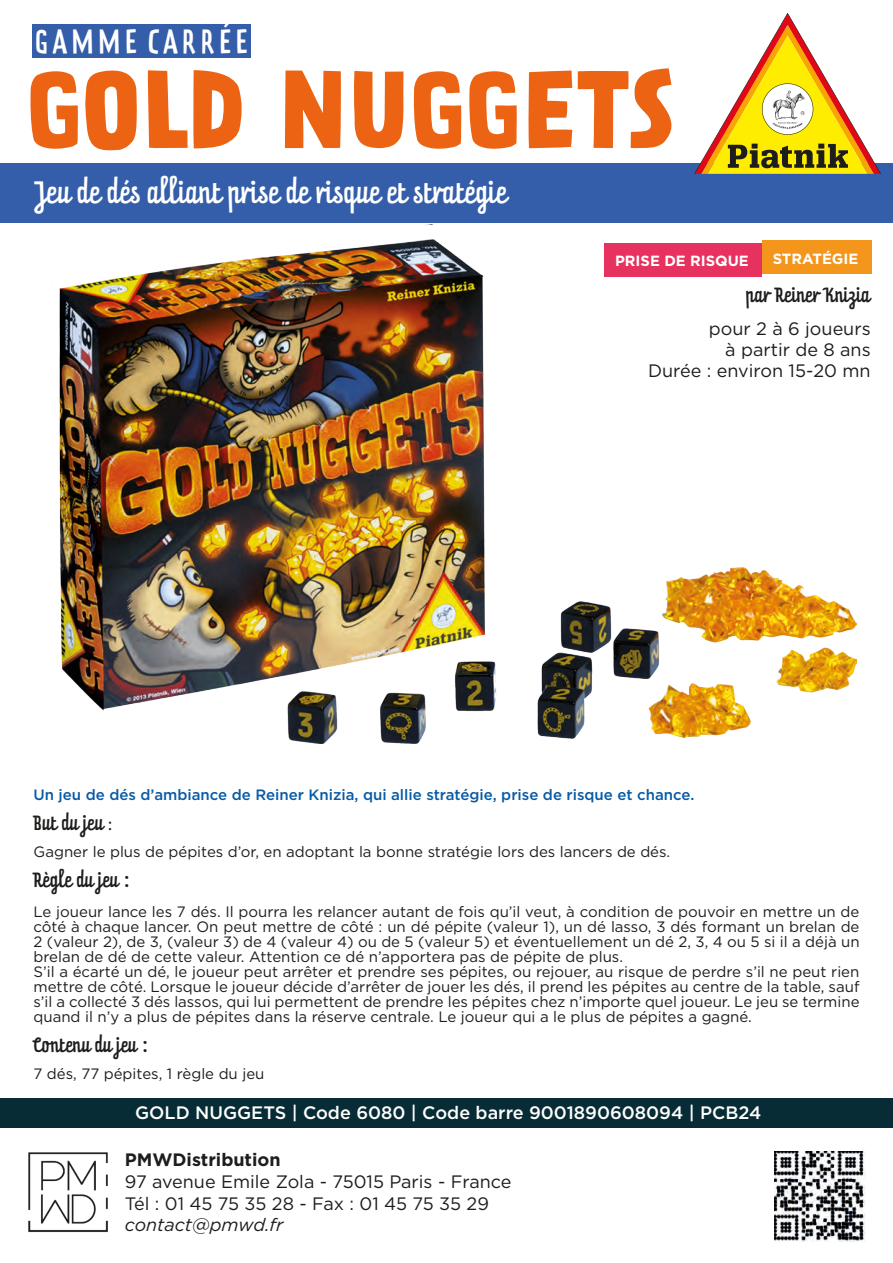
<style>
.page{position:relative;width:893px;height:1263px;background:#fff}
.page>*{position:absolute;margin:0;border:0;box-sizing:border-box;transform-origin:0 0}
.t1{font:700 97.5px "Prater Sans One";color:#ec6413}
.prater_light{font:33.75px "Prater Block One Fill";color:#fff}
.t2{font:27px "Prater Script One";color:#fff}
.t3{font:18px/21.8px "Gotham";color:#1d1d1b}
.t4{font:500 18px "Gotham";color:#fff}
.t5{font:18px "Prater Script One";color:#1d1d1b}
.t6{font:700 18px "Gotham";color:#1d1d1b}
.t7{font:italic 18px "Gotham";color:#1d1d1b}
.t8{font:15px/15px "Gotham";color:#1d1d1b;text-align:justify}
.t9{font:500 15px "Gotham";color:#075aa6}
.t10{font:700 14.7px "Gotham";color:#fff}
.s1{font-family:"Myriad Pro"}
</style>
<div class="page">
<div style="left:0;top:1098px;width:893px;height:30px;background:#082c36"></div>
<img style="left:774px;top:1151px;width:92px;height:91px">
<img style="left:28px;top:1152px;width:80px;height:80px">
<div style="left:0;top:164px;width:893px;height:59px;background:#345ea9"></div>
<svg style="left:694px;top:13px;width:187px;height:161px"></svg>
<div style="left:32px;top:24px;width:219px;height:34px;background:#345ea9"></div>
<img style="left:59px;top:224px;width:798px;height:519px">
<div style="left:762px;top:240px;width:110px;height:34px;background:#f4961b"></div>
<div style="left:604px;top:243px;width:158px;height:33px;background:#e7325f"></div>
<p class="prater_light" style="left:35px;top:22px;width:219px">GAMME CARRÉE</p>
<p class="t1" style="left:26px;top:47px;width:649px">GOLD NUGGETS</p>
<p class="t2" style="left:35px;top:174px;width:475px">Jeu de dés alliant prise de risque et stratégie</p>
<p class="t10" style="left:615px;top:251px;width:135px">PRISE DE RISQUE</p>
<p class="t10" style="left:773px;top:249px;width:87px">STRATÉGIE</p>
<p class="t5" style="left:747px;top:284px;width:126px">par Reiner Knizia</p>
<p class="t3" style="left:709px;top:318px;width:163px">pour 2 à 6 joueurs</p>
<p class="t3" style="left:725px;top:339px;width:147px">à partir de 8 ans</p>
<p class="t3" style="left:648px;top:360px;width:224px">Durée : environ 15-20 mn</p>
<p class="t9" style="left:33px;top:785px;width:662px">Un jeu de dés d’ambiance de Reiner Knizia, qui allie stratégie, prise de risque et chance.</p>
<p class="t5" style="left:33px;top:811px;width:80px">But du jeu <span class="s1">:</span></p>
<p class="t8" style="left:33px;top:844px;width:638px">Gagner le plus de pépites d’or, en adoptant la bonne stratégie lors des lancers de dés.</p>
<p class="t5" style="left:33px;top:868px;width:98px">Règle du jeu :</p>
<p class="t8" style="left:33px;top:904px;width:828px">Le joueur lance les 7 dés. Il pourra les relancer autant de fois qu’il veut, à condition de pouvoir en mettre un de côté à chaque lancer. On peut mettre de côté : un dé pépite (valeur 1), un dé lasso, 3 dés formant un brelan de 2 (valeur 2), de 3, (valeur 3) de 4 (valeur 4) ou de 5 (valeur 5) et éventuellement un dé 2, 3, 4 ou 5 si il a déjà un brelan de dé de cette valeur. Attention ce dé n’apportera pas de pépite de plus.</p>
<p class="t8" style="left:33px;top:964px;width:828px">S’il a écarté un dé, le joueur peut arrêter et prendre ses pépites, ou rejouer, au risque de perdre s’il ne peut rien mettre de côté. Lorsque le joueur décide d’arrêter de jouer les dés, il prend les pépites au centre de la table, sauf s’il a collecté 3 dés lassos, qui lui permettent de prendre les pépites chez n’importe quel joueur. Le jeu se termine quand il n’y a plus de pépites dans la réserve centrale. Le joueur qui a le plus de pépites a gagné.</p>
<p class="t5" style="left:33px;top:1033px;width:116px">Contenu du jeu :</p>
<p class="t8" style="left:33px;top:1066px;width:232px">7 dés, 77 pépites, 1 règle du jeu</p>
<p class="t4" style="left:135px;top:1101px;width:628px">GOLD NUGGETS | Code 6080 | Code barre 9001890608094 | PCB24</p>
<p class="t6" style="left:125px;top:1147px;width:157px">PMWDistribution</p>
<p class="t3" style="left:125px;top:1170px;width:388px">97 avenue Emile Zola - 75015 Paris - France<br>Tél : 01 45 75 35 28 - Fax : 01 45 75 35 29</p>
<p class="t7" style="left:125px;top:1213px;width:160px">contact@pmwd.fr</p>
</div>
